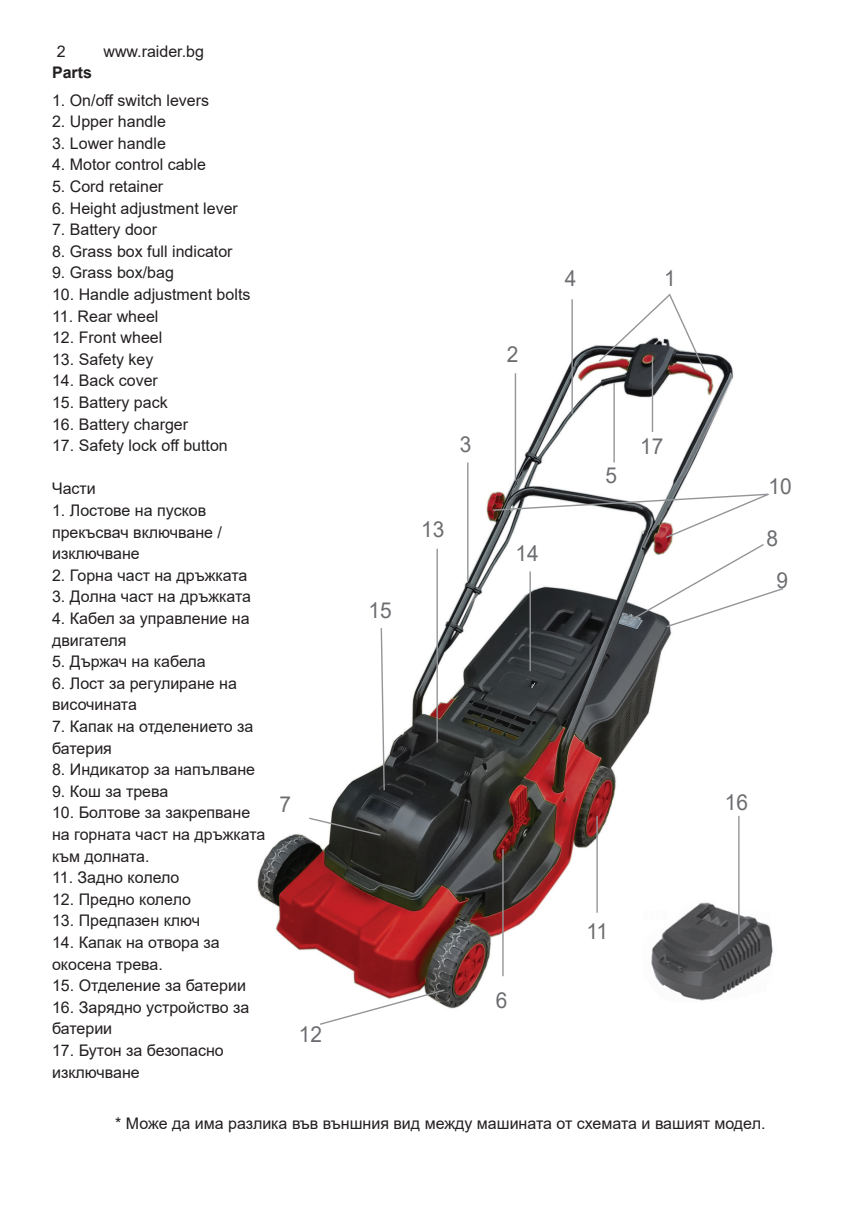
<style>
.page{position:relative;width:862px;height:1219px;background:#fff}
.page>*{position:absolute;margin:0;border:0;box-sizing:border-box;transform-origin:0 0}
.t1{font:22px "Arial";color:#6c6d70;scale:.95 1}
.t2{font:16px/21.6px "Arial";color:#231f20}
.t3{font:700 16px "Arial";color:#231f20}
</style>
<div class="page">
<img style="left:257px;top:345px;width:483px;height:664px">
<img style="left:642px;top:901px;width:131px;height:101px">
<svg style="left:597px;top:293px;width:110px;height:82px"></svg>
<hr style="left:515px;top:373px;width:1px;height:108px;background:#939598">
<hr style="left:571px;top:299px;width:2px;height:115px;background:#939598">
<hr style="left:613px;top:383px;width:2px;height:79px;background:#939598">
<hr style="left:652px;top:356px;width:1px;height:76px;background:#939598">
<hr style="left:467px;top:462px;width:1px;height:119px;background:#939598">
<hr style="left:436px;top:549px;width:2px;height:194px;background:#939598">
<hr style="left:529px;top:571px;width:2px;height:100px;background:#939598">
<svg style="left:380px;top:627px;width:5px;height:165px"></svg>
<svg style="left:307px;top:817px;width:75px;height:20px"></svg>
<svg style="left:318px;top:988px;width:128px;height:37px"></svg>
<hr style="left:502px;top:849px;width:2px;height:127px;background:#939598">
<hr style="left:596px;top:816px;width:2px;height:97px;background:#939598">
<hr style="left:738px;top:816px;width:1px;height:118px;background:#939598">
<svg style="left:491px;top:492px;width:292px;height:136px"></svg>
<p class="t2" style="left:57px;top:40px;width:10px">2</p>
<p class="t2" style="left:103px;top:40px;width:102px">www.raider.bg</p>
<p class="t3" style="left:52px;top:61px;width:42px">Parts</p>
<p class="t2" style="left:52px;top:89px;width:159px">1. On/off switch levers</p>
<p class="t2" style="left:52px;top:111px;width:115px">2. Upper handle</p>
<p class="t2" style="left:52px;top:132px;width:115px">3. Lower handle</p>
<p class="t2" style="left:52px;top:154px;width:155px">4. Motor control cable</p>
<p class="t2" style="left:52px;top:175px;width:113px">5. Cord retainer</p>
<p class="t2" style="left:52px;top:197px;width:187px">6. Height adjustment lever</p>
<p class="t2" style="left:52px;top:219px;width:106px">7. Battery door</p>
<p class="t2" style="left:52px;top:240px;width:182px">8. Grass box full indicator</p>
<p class="t2" style="left:52px;top:262px;width:123px">9. Grass box/bag</p>
<p class="t2" style="left:52px;top:283px;width:200px">10. Handle adjustment bolts</p>
<p class="t2" style="left:52px;top:305px;width:108px">11. Rear wheel</p>
<p class="t2" style="left:52px;top:327px;width:112px">12. Front wheel</p>
<p class="t2" style="left:52px;top:348px;width:103px">13. Safety key</p>
<p class="t2" style="left:52px;top:370px;width:107px">14. Back cover</p>
<p class="t2" style="left:52px;top:391px;width:117px">15. Battery pack</p>
<p class="t2" style="left:52px;top:413px;width:138px">16. Battery charger</p>
<p class="t2" style="left:52px;top:435px;width:177px">17. Safety lock off button</p>
<p class="t2" style="left:52px;top:478px;width:45px">Части</p>
<p class="t2" style="left:52px;top:499px;width:171px">1. Лостове на пусков прекъсвач включване / изключване</p>
<p class="t2" style="left:52px;top:564px;width:197px">2. Горна част на дръжката</p>
<p class="t2" style="left:52px;top:586px;width:200px">3. Долна част на дръжката</p>
<p class="t2" style="left:52px;top:607px;width:199px">4. Кабел за управление на двигателя</p>
<p class="t2" style="left:52px;top:651px;width:155px">5. Държач на кабела</p>
<p class="t2" style="left:52px;top:672px;width:186px">6. Лост за регулиране на височината</p>
<p class="t2" style="left:52px;top:715px;width:203px">7. Капак на отделението за батерия</p>
<p class="t2" style="left:52px;top:759px;width:205px">8. Индикатор за напълване</p>
<p class="t2" style="left:52px;top:780px;width:118px">9. Кош за трева</p>
<p class="t2" style="left:52px;top:802px;width:215px">10. Болтове за закрепване на горната част на дръжката към долната.</p>
<p class="t2" style="left:52px;top:867px;width:129px">11. Задно колело</p>
<p class="t2" style="left:52px;top:888px;width:140px">12. Предно колело</p>
<p class="t2" style="left:52px;top:910px;width:150px">13. Предпазен ключ</p>
<p class="t2" style="left:52px;top:931px;width:169px">14. Капак на отвора за окосена трева.</p>
<p class="t2" style="left:52px;top:975px;width:195px">15. Отделение за батерии</p>
<p class="t2" style="left:52px;top:996px;width:199px">16. Зарядно устройство за батерии</p>
<p class="t2" style="left:52px;top:1039px;width:173px">17. Бутон за безопасно изключване</p>
<p class="t2" style="left:115px;top:1112px;width:651px">* Може да има разлика във външния вид между машината от схемата и вашият модел.</p>
<p class="t1" style="left:565px;top:263px;width:14px">4</p>
<p class="t1" style="left:664px;top:263px;width:14px">1</p>
<p class="t1" style="left:507px;top:339px;width:14px">2</p>
<p class="t1" style="left:460px;top:429px;width:14px">3</p>
<p class="t1" style="left:640px;top:431px;width:26px">17</p>
<p class="t1" style="left:605px;top:460px;width:14px">5</p>
<p class="t1" style="left:768px;top:471px;width:26px">10</p>
<p class="t1" style="left:421px;top:514px;width:26px">13</p>
<p class="t1" style="left:766px;top:523px;width:14px">8</p>
<p class="t1" style="left:515px;top:538px;width:26px">14</p>
<p class="t1" style="left:776px;top:565px;width:14px">9</p>
<p class="t1" style="left:368px;top:595px;width:26px">15</p>
<p class="t1" style="left:725px;top:787px;width:26px">16</p>
<p class="t1" style="left:279px;top:789px;width:14px">7</p>
<p class="t1" style="left:586px;top:916px;width:24px">11</p>
<p class="t1" style="left:496px;top:985px;width:14px">6</p>
<p class="t1" style="left:299px;top:1019px;width:26px">12</p>
</div>
